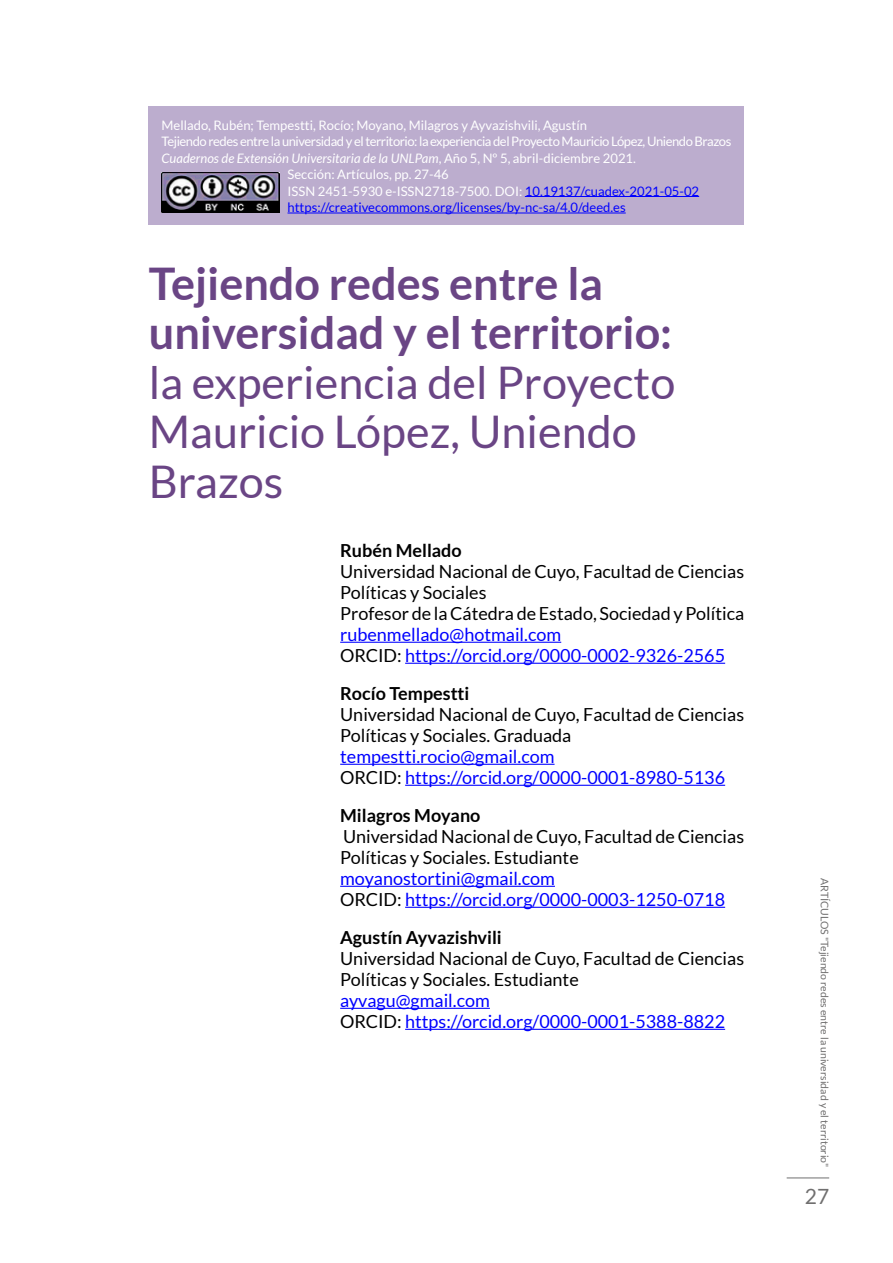
<style>
.page{position:relative;width:893px;height:1263px;background:#fff}
.page>*{position:absolute;margin:0;border:0;box-sizing:border-box;transform-origin:0 0}
.t1{font:45px/49.5px "Lato";color:#6a4585}
.t2{font:700 45px/49.5px "Lato";color:#6a4585}
.t3{font:21px "Lato";color:#706f6f}
.t4{font:18px/21px "Lato";color:#000}
.t5{font:18px/21px "Lato";color:#00f}
.t6{font:700 18px "Lato";color:#000}
.t7{font:13.05px "Lato";color:#fff}
.t8{font:13.05px "Lato";letter-spacing:-.035em;color:#fff}
.t9{font:italic 13.05px "Lato";color:#fff}
.t10{font:13.05px "Lato";color:#00f}
.t11{font:10.5px "Lato";color:#706f6f}
.s1{font-style:normal}
.s2{color:#00f}
.s3{color:#000}
</style>
<div class="page">
<hr style="left:787px;top:1177px;width:42px;height:1px;background:#706f6f">
<hr style="left:340px;top:642px;width:221px;height:1px;background:#00f">
<hr style="left:405px;top:663px;width:320px;height:1px;background:#00f">
<hr style="left:340px;top:764px;width:215px;height:1px;background:#00f">
<hr style="left:405px;top:785px;width:320px;height:1px;background:#00f">
<hr style="left:340px;top:886px;width:215px;height:1px;background:#00f">
<hr style="left:405px;top:907px;width:320px;height:1px;background:#00f">
<hr style="left:340px;top:1008px;width:150px;height:1px;background:#00f">
<hr style="left:405px;top:1029px;width:320px;height:1px;background:#00f">
<div style="left:149px;top:106px;width:595px;height:119px;background:#bcadce"></div>
<hr style="left:525px;top:196px;width:174px;height:1px;background:#00f">
<hr style="left:288px;top:213px;width:338px;height:1px;background:#00f">
<img style="left:162px;top:172px;width:117px;height:41px">
<p class="t7" style="left:162px;top:118px;width:427px">Mellado, Rubén; Tempestti, Rocío; Moyano, Milagros y Ayvazishvili, Agustín</p>
<p class="t8" style="left:162px;top:134px;width:571px">Tejiendo redes entre la universidad y el territorio: la experiencia del Proyecto Mauricio López, Uniendo Brazos</p>
<p class="t9" style="left:162px;top:151px;width:476px">Cuadernos de Extensión Universitaria de la UNLPam<span class="s1">, Año 5, Nº 5, abril-diciembre 2021.</span></p>
<p class="t7" style="left:288px;top:167px;width:163px">Sección: Artículos, pp. 27-46</p>
<p class="t7" style="left:288px;top:184px;width:413px">ISSN 2451-5930 e-ISSN2718-7500. DOI: <span class="s2">10.19137/cuadex-2021-05-02</span></p>
<p class="t10" style="left:288px;top:200px;width:340px">https://creativecommons.org/licenses/by-nc-sa/4.0/deed.es</p>
<h1 class="t2" style="left:149px;top:258px;width:525px">Tejiendo redes entre la universidad y el territorio:</h1>
<h1 class="t1" style="left:149px;top:357px;width:528px">la experiencia del Proyecto<br>Mauricio López, Uniendo<br>Brazos</h1>
<p class="t6" style="left:340px;top:540px;width:123px">Rubén Mellado</p>
<p class="t4" style="left:340px;top:561px;width:405px">Universidad Nacional de Cuyo, Facultad de Ciencias<br>Políticas y Sociales<br>Profesor de la Cátedra de Estado, Sociedad y Política</p>
<p class="t5" style="left:340px;top:624px;width:386px">rubenmellado@hotmail.com<br><span class="s3">ORCID:</span> https://orcid.org/0000-0002-9326-2565</p>
<p class="t6" style="left:340px;top:683px;width:131px">Rocío Tempestti</p>
<p class="t4" style="left:340px;top:704px;width:405px">Universidad Nacional de Cuyo, Facultad de Ciencias<br>Políticas y Sociales. Graduada</p>
<p class="t5" style="left:340px;top:746px;width:386px">tempestti.rocio@gmail.com<br><span class="s3">ORCID:</span> https://orcid.org/0000-0001-8980-5136</p>
<p class="t6" style="left:340px;top:805px;width:142px">Milagros Moyano</p>
<p class="t4" style="left:340px;top:826px;width:405px">Universidad Nacional de Cuyo, Facultad de Ciencias<br>Políticas y Sociales. Estudiante</p>
<p class="t5" style="left:340px;top:868px;width:386px">moyanostortini@gmail.com<br><span class="s3">ORCID:</span> https://orcid.org/0000-0003-1250-0718</p>
<p class="t6" style="left:340px;top:927px;width:163px">Agustín Ayvazishvili</p>
<p class="t4" style="left:340px;top:948px;width:405px">Universidad Nacional de Cuyo, Facultad de Ciencias<br>Políticas y Sociales. Estudiante</p>
<p class="t5" style="left:340px;top:990px;width:386px">ayvagu@gmail.com<br><span class="s3">ORCID:</span> https://orcid.org/0000-0001-5388-8822</p>
<p class="t11" style="left:830px;top:878px;width:290px;rotate:90deg">ARTÍCULOS "Tejiendo redes entre la universidad y el territorio"</p>
<p class="t3" style="left:805px;top:1184px;width:26px">27</p>
</div>
